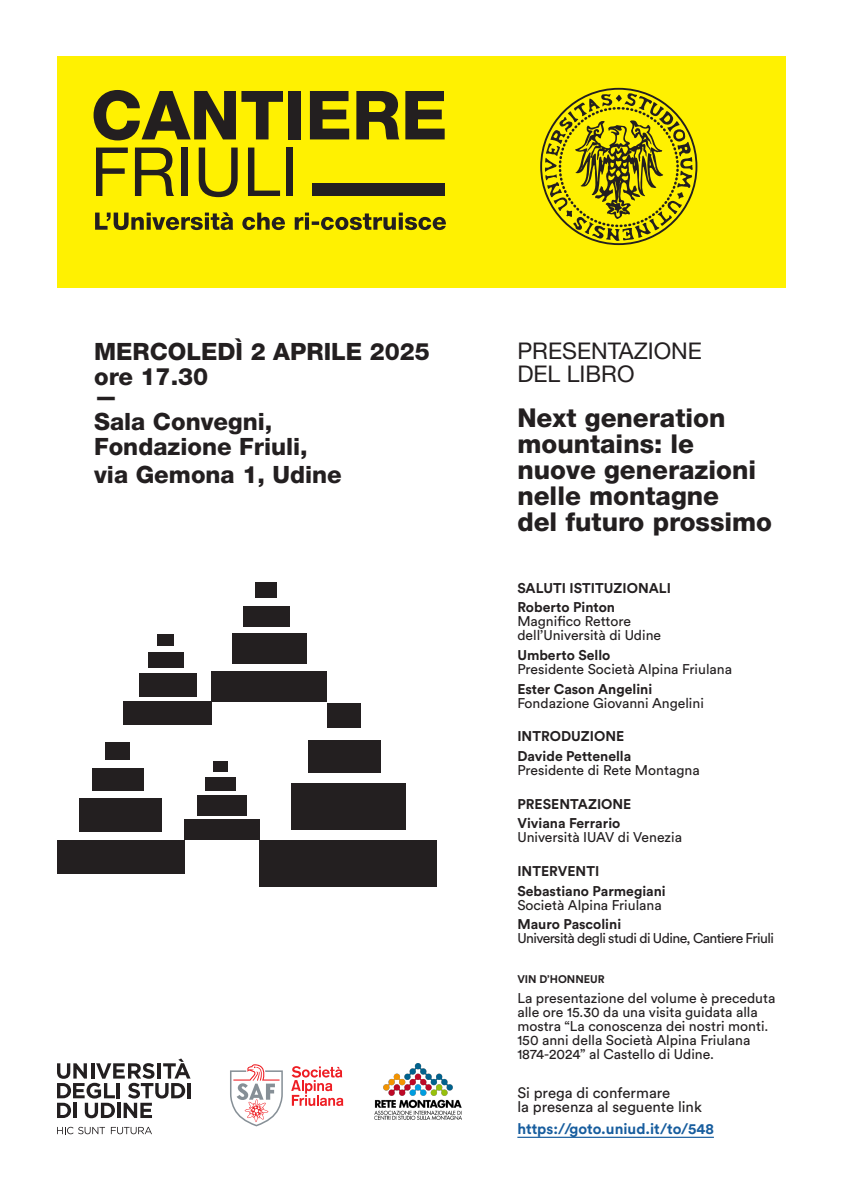
<style>
.page{position:relative;width:842px;height:1191px;background:#fff}
.page>*{position:absolute;margin:0;border:0;box-sizing:border-box;transform-origin:0 0}
.Normale{font:800 26px/26px "Helvetica Neue LT Std";color:#231f20}
.Normale-2{font:800 23.9px/25px "Helvetica Neue LT Std";color:#231f20}
.Normale-3{font:23px/23px "Helvetica Neue LT Std";color:#231f20}
.t1{font:15px/14px "Circular Std";color:#231f20}
.t2{font:700 15px "Circular Std";color:#175d9e}
.t3{font:14px/14px "Circular Std";color:#231f20}
.t4{font:14px/14px "Circular Std";letter-spacing:-.04em;color:#231f20}
.t5{font:700 14px "Circular Std";color:#231f20}
.t6{font:700 11px "Circular Std";color:#231f20}
.s1{font-weight:700}
</style>
<div class="page">
<div style="left:57px;top:57px;width:728px;height:231px;background:#fff101"></div>
<svg style="left:540px;top:88px;width:157px;height:157px"></svg>
<svg style="left:94px;top:90px;width:189px;height:50px"></svg>
<div style="left:289px;top:91px;width:12px;height:48px;background:#231f20"></div>
<svg style="left:310px;top:91px;width:39px;height:48px"></svg>
<svg style="left:356px;top:91px;width:89px;height:48px"></svg>
<svg style="left:96px;top:147px;width:32px;height:49px"></svg>
<svg style="left:135px;top:147px;width:39px;height:49px"></svg>
<div style="left:182px;top:147px;width:6px;height:49px;background:#231f20"></div>
<svg style="left:199px;top:147px;width:39px;height:50px"></svg>
<svg style="left:248px;top:147px;width:32px;height:49px"></svg>
<div style="left:286px;top:147px;width:6px;height:49px;background:#231f20"></div>
<div style="left:312px;top:183px;width:133px;height:13px;background:#231f20"></div>
<svg style="left:95px;top:212px;width:351px;height:18px"></svg>
<svg style="left:57px;top:1126px;width:48px;height:8px"></svg>
<svg style="left:111px;top:1126px;width:41px;height:8px"></svg>
<svg style="left:57px;top:1058px;width:134px;height:60px"></svg>
<hr style="left:517px;top:1136px;width:197px;height:1px;background:#175d9e">
<svg style="left:291px;top:1066px;width:52px;height:40px"></svg>
<svg style="left:230px;top:1064px;width:53px;height:63px"></svg>
<div style="left:260px;top:840px;width:177px;height:47px;background:#231f20"></div>
<div style="left:291px;top:782px;width:115px;height:47px;background:#231f20"></div>
<div style="left:308px;top:740px;width:72px;height:32px;background:#231f20"></div>
<div style="left:327px;top:703px;width:34px;height:24px;background:#231f20"></div>
<div style="left:212px;top:671px;width:115px;height:30px;background:#231f20"></div>
<div style="left:232px;top:633px;width:75px;height:31px;background:#231f20"></div>
<div style="left:243px;top:606px;width:47px;height:21px;background:#231f20"></div>
<div style="left:255px;top:582px;width:22px;height:16px;background:#231f20"></div>
<div style="left:124px;top:701px;width:88px;height:24px;background:#231f20"></div>
<div style="left:139px;top:673px;width:57px;height:23px;background:#231f20"></div>
<div style="left:148px;top:652px;width:35px;height:16px;background:#231f20"></div>
<div style="left:157px;top:633px;width:17px;height:12px;background:#231f20"></div>
<div style="left:57px;top:839px;width:127px;height:34px;background:#231f20"></div>
<div style="left:80px;top:798px;width:82px;height:34px;background:#231f20"></div>
<div style="left:92px;top:768px;width:52px;height:23px;background:#231f20"></div>
<div style="left:106px;top:742px;width:24px;height:17px;background:#231f20"></div>
<div style="left:184px;top:819px;width:76px;height:20px;background:#231f20"></div>
<div style="left:198px;top:795px;width:49px;height:20px;background:#231f20"></div>
<div style="left:205px;top:777px;width:31px;height:13px;background:#231f20"></div>
<div style="left:213px;top:761px;width:15px;height:10px;background:#231f20"></div>
<img style="left:375px;top:1063px;width:87px;height:56px">
<p class="Normale-2" style="left:94px;top:338px;width:337px">MERCOLEDÌ 2 APRILE 2025 ore 17.30</p>
<p class="Normale-2" style="left:94px;top:383px;width:25px">—</p>
<p class="Normale-2" style="left:94px;top:408px;width:215px">Sala Convegni,<br>Fondazione Friuli,</p>
<p class="Normale-2" style="left:94px;top:461px;width:249px">via Gemona 1, Udine</p>
<p class="Normale-3" style="left:517px;top:339px;width:186px">PRESENTAZIONE<br>DEL LIBRO</p>
<p class="Normale" style="left:517px;top:404px;width:256px">Next generation mountains: le nuove generazioni nelle montagne<br>del futuro prossimo</p>
<p class="t5" style="left:517px;top:578px;width:155px">SALUTI ISTITUZIONALI</p>
<p class="t3" style="left:517px;top:600px;width:145px"><span class="s1">Roberto Pinton<br></span>Magnifico Rettore dell’Università di Udine</p>
<p class="t3" style="left:517px;top:648px;width:216px"><span class="s1">Umberto Sello<br></span>Presidente Società Alpina Friulana</p>
<p class="t3" style="left:517px;top:681px;width:188px"><span class="s1">Ester Cason Angelini<br></span>Fondazione Giovanni Angelini</p>
<p class="t5" style="left:517px;top:727px;width:108px">INTRODUZIONE</p>
<p class="t3" style="left:517px;top:749px;width:184px"><span class="s1">Davide Pettenella<br></span>Presidente di Rete Montagna</p>
<p class="t5" style="left:517px;top:794px;width:116px">PRESENTAZIONE</p>
<p class="t3" style="left:517px;top:816px;width:166px"><span class="s1">Viviana Ferrario<br></span>Università IUAV di Venezia</p>
<p class="t5" style="left:517px;top:862px;width:83px">INTERVENTI</p>
<p class="t3" style="left:517px;top:883px;width:150px"><span class="s1">Sebastiano Parmegiani<br></span>Società Alpina Friulana</p>
<p class="t4" style="left:517px;top:917px;width:258px"><span class="s1">Mauro Pascolini<br></span>Università degli studi di Udine, Cantiere Friuli</p>
<p class="t6" style="left:517px;top:971px;width:89px">VIN D’HONNEUR</p>
<p class="t3" style="left:517px;top:990px;width:260px">La presentazione del volume è preceduta alle ore 15.30 da una visita guidata alla mostra “La conoscenza dei nostri monti.<br>150 anni della Società Alpina Friulana 1874-2024” al Castello di Udine.</p>
<p class="t1" style="left:517px;top:1085px;width:186px">Si prega di confermare<br>la presenza al seguente link</p>
<p class="t2" style="left:517px;top:1119px;width:198px">https://goto.uniud.it/to/548</p>
</div>
